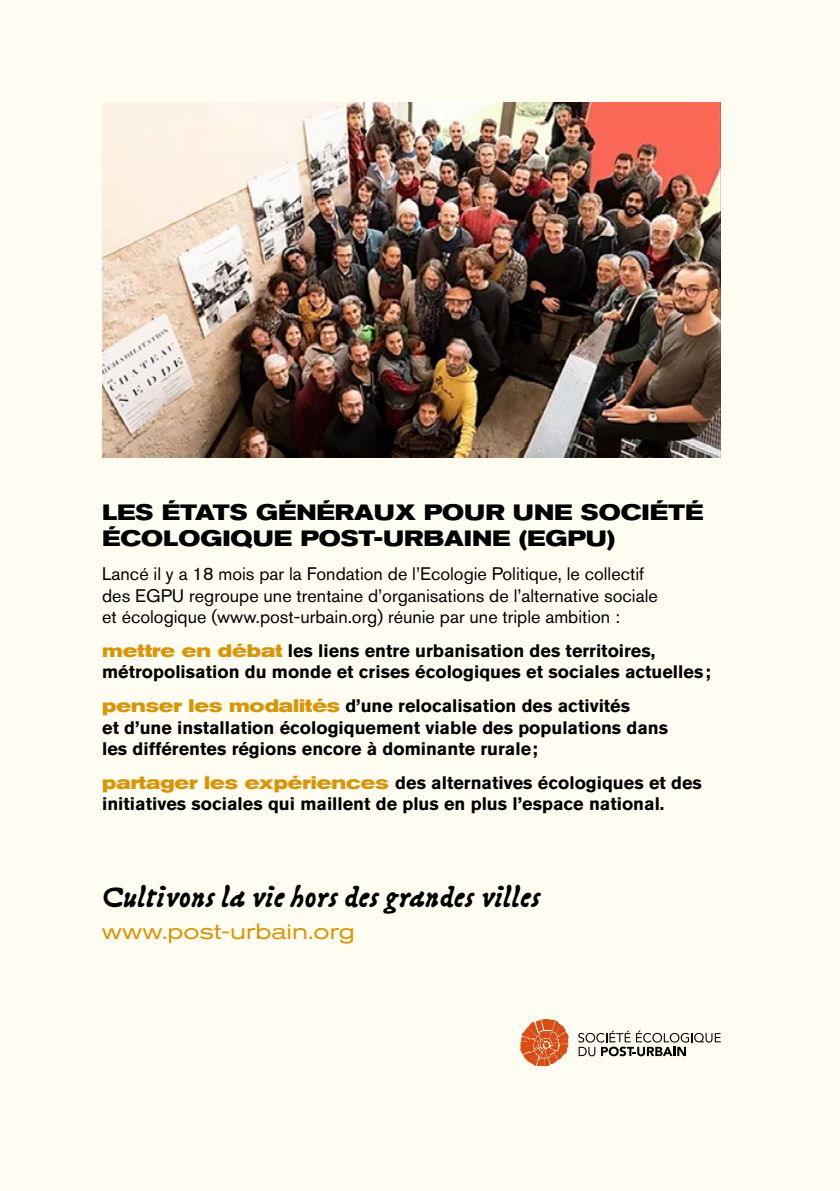
<style>
.page{position:relative;width:840px;height:1191px;background:#fff}
.page>*{position:absolute;margin:0;border:0;box-sizing:border-box;transform-origin:0 0}
.t1{font:italic 30px "Aldo Beta";color:#000}
.t2{font:700 expanded 22px/26.4px "Akzidenz Grotesk BQ";color:#000}
.t3{font:expanded 22px "Akzidenz Grotesk BQ";color:#d99508}
.t4{font:700 18px/21.6px "Akzidenz Grotesk BQ";color:#000}
.t5{font:18px/21.6px "Akzidenz Grotesk BQ";color:#000}
.s1{font-stretch:expanded;color:#d99508}
</style>
<div class="page">
<div style="left:0;top:0;width:839px;height:1191px;background:#fffcf2"></div>
<svg style="left:578px;top:1030px;width:142px;height:26px"></svg>
<svg style="left:520px;top:1019px;width:48px;height:47px"></svg>
<img style="left:102px;top:102px;width:618px;height:355px">
<p class="t2" style="left:102px;top:499px;width:602px">LES ÉTATS GÉNÉRAUX POUR UNE SOCIÉTÉ<br>ÉCOLOGIQUE POST-URBAINE (EGPU)</p>
<p class="t5" style="left:102px;top:563px;width:557px">Lancé il y a 18 mois par la Fondation de l’Ecologie Politique, le collectif des EGPU regroupe une trentaine d’organisations de l’alternative sociale et écologique (www.post-urbain.org) réunie par une triple ambition :</p>
<p class="t4" style="left:102px;top:639px;width:610px"><span class="s1">mettre en débat</span> les liens entre urbanisation des territoires, métropolisation du monde et crises écologiques et sociales actuelles;</p>
<p class="t4" style="left:102px;top:695px;width:567px"><span class="s1">penser les modalités</span> d’une relocalisation des activités<br>et d’une installation écologiquement viable des populations dans les différentes régions encore à dominante rurale;</p>
<p class="t4" style="left:102px;top:771px;width:601px"><span class="s1">partager les expériences</span> des alternatives écologiques et des initiatives sociales qui maillent de plus en plus l’espace national.</p>
<h1 class="t1" style="left:102px;top:883px;width:440px">Cultivons la vie hors des grandes villes</h1>
<p class="t3" style="left:102px;top:918px;width:254px">www.post-urbain.org</p>
</div>
